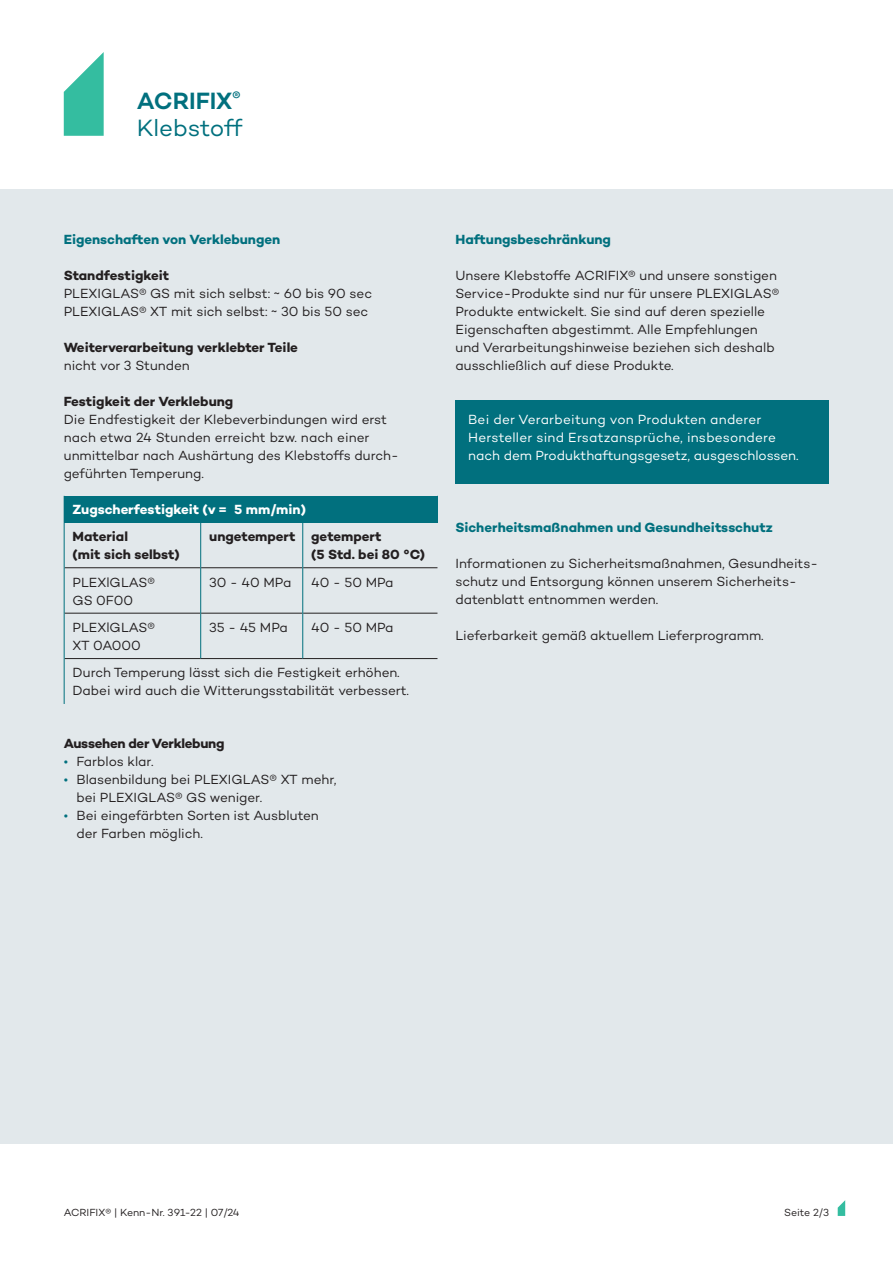
<style>
.page{position:relative;width:893px;height:1263px;background:#fff}
.page>*{position:absolute;margin:0;border:0;box-sizing:border-box;transform-origin:0 0}
.t1{font:24px/27px "Campton";letter-spacing:-.01em;color:#01707e}
.Headline_4___Fließtext{font:13.5px/18px "Campton";letter-spacing:-.005em;color:#231f20}
.Fließtext_Tabelle{font:13.5px/18px "Campton";letter-spacing:-.005em;color:#231f20}
.Headline_4___Fließtext-2{font:13.5px/18px "Campton";letter-spacing:.01em;color:#fff}
.Headline_4___Fließtext-3{font:700 13.5px "Campton";color:#01707e}
.Headline_4___Fließtext-4{font:700 13.5px/18px "Campton";letter-spacing:-.015em;color:#231f20}
.Fließtext_Tabelle-2{font:700 13.5px/18px "Campton";color:#231f20}
.Tabellenkopf{font:700 13.5px "Campton";color:#fff}
.t2{font:10.5px "Campton";color:#231f20}
.s1{font-weight:600}
.s2{font-weight:700}
.s3{font-weight:400}
.s4{color:#01707e}
</style>
<div class="page">
<div style="left:0;top:190px;width:893px;height:954px;background:#e2e8eb"></div>
<svg style="left:838px;top:1200px;width:7px;height:16px"></svg>
<svg style="left:64px;top:52px;width:40px;height:84px"></svg>
<div style="left:455px;top:400px;width:374px;height:83px;background:#01707e"></div>
<div style="left:64px;top:496px;width:373px;height:26px;background:#01707e"></div>
<hr style="left:65px;top:567px;width:135px;height:1px;background:#231f20">
<hr style="left:201px;top:567px;width:101px;height:1px;background:#231f20">
<hr style="left:303px;top:567px;width:134px;height:1px;background:#231f20">
<hr style="left:65px;top:613px;width:135px;height:1px;background:#231f20">
<hr style="left:201px;top:613px;width:101px;height:1px;background:#231f20">
<hr style="left:303px;top:613px;width:134px;height:1px;background:#231f20">
<hr style="left:65px;top:658px;width:136px;height:1px;background:#231f20">
<hr style="left:201px;top:658px;width:102px;height:1px;background:#231f20">
<hr style="left:303px;top:658px;width:134px;height:1px;background:#231f20">
<svg style="left:437px;top:496px;width:1px;height:26px"></svg>
<hr style="left:64px;top:522px;width:1px;height:46px;background:#01707e">
<hr style="left:200px;top:522px;width:1px;height:46px;background:#01707e">
<hr style="left:302px;top:522px;width:1px;height:46px;background:#01707e">
<hr style="left:64px;top:568px;width:1px;height:45px;background:#01707e">
<hr style="left:64px;top:613px;width:1px;height:45px;background:#01707e">
<hr style="left:200px;top:568px;width:1px;height:45px;background:#01707e">
<hr style="left:200px;top:613px;width:1px;height:45px;background:#01707e">
<hr style="left:302px;top:568px;width:1px;height:45px;background:#01707e">
<hr style="left:302px;top:613px;width:1px;height:45px;background:#01707e">
<hr style="left:64px;top:658px;width:1px;height:46px;background:#01707e">
<h1 class="t1" style="left:137px;top:87px;width:107px"><span class="s1">ACRIFIX</span><sup>®<br></sup>Klebstoff</h1>
<p class="Headline_4___Fließtext-3" style="left:64px;top:231px;width:218px">Eigenschaften von Verklebungen</p>
<p class="Headline_4___Fließtext" style="left:64px;top:266px;width:310px"><span class="s2">Standfestigkeit<br></span>PLEXIGLAS® GS mit sich selbst: ~ 60 bis 90 sec<br>PLEXIGLAS® XT mit sich selbst: ~ 30 bis 50 sec</p>
<p class="Headline_4___Fließtext-4" style="left:64px;top:338px;width:236px">Weiterverarbeitung verklebter Teile <span class="s3">nicht vor 3 Stunden</span></p>
<p class="Headline_4___Fließtext" style="left:64px;top:392px;width:336px"><span class="s2">Festigkeit der Verklebung<br></span>Die Endfestigkeit der Klebeverbindungen wird erst nach etwa 24 Stunden erreicht bzw. nach einer unmittelbar nach Aushärtung des Klebstoffs durch&shy;geführten Temperung.</p>
<p class="Tabellenkopf" style="left:73px;top:501px;width:235px">Zugscherfestigkeit (v = 5 mm/min)</p>
<p class="Fließtext_Tabelle-2" style="left:73px;top:527px;width:109px">Material<br>(mit sich selbst)</p>
<p class="Fließtext_Tabelle-2" style="left:209px;top:527px;width:88px">ungetempert</p>
<p class="Fließtext_Tabelle-2" style="left:311px;top:527px;width:115px">getempert<br>(5 Std. bei 80 °C)</p>
<p class="Fließtext_Tabelle" style="left:73px;top:573px;width:84px">PLEXlGLAS®<br>GS 0F00</p>
<p class="Fließtext_Tabelle" style="left:209px;top:573px;width:84px">30 - 40 MPa</p>
<p class="Fließtext_Tabelle" style="left:311px;top:573px;width:84px">40 - 50 MPa</p>
<p class="Fließtext_Tabelle" style="left:73px;top:618px;width:84px">PLEXlGLAS®<br>XT 0A000</p>
<p class="Fließtext_Tabelle" style="left:209px;top:618px;width:80px">35 - 45 MPa</p>
<p class="Fließtext_Tabelle" style="left:311px;top:618px;width:84px">40 - 50 MPa</p>
<p class="Fließtext_Tabelle" style="left:73px;top:664px;width:338px">Durch Temperung lässt sich die Festigkeit erhöhen.<br>Dabei wird auch die Witterungsstabilität verbessert.</p>
<p class="Headline_4___Fließtext-4" style="left:64px;top:734px;width:162px">Aussehen der Verklebung</p>
<p class="Headline_4___Fließtext" style="left:64px;top:752px;width:91px"><span class="s4">•</span> Farblos klar.</p>
<p class="Headline_4___Fließtext" style="left:77px;top:770px;width:261px;text-indent:-13px"><span class="s4">•</span> Blasenbildung bei PLEXIGLAS® XT mehr, bei PLEXIGLAS® GS weniger.</p>
<p class="Headline_4___Fließtext" style="left:77px;top:806px;width:244px;text-indent:-13px"><span class="s4">•</span> Bei eingefärbten Sorten ist Ausbluten der Farben möglich.</p>
<p class="Headline_4___Fließtext-3" style="left:455px;top:231px;width:157px">Haftungsbeschränkung</p>
<p class="Headline_4___Fließtext" style="left:455px;top:266px;width:325px">Unsere Klebstoffe ACRIFIX® und unsere sonstigen Service-Produkte sind nur für unsere PLEXIGLAS® Produkte entwickelt. Sie sind auf deren spezielle Eigenschaften abgestimmt. Alle Empfehlungen und Verarbeitungshinweise beziehen sich deshalb ausschließlich auf diese Produkte.</p>
<p class="Headline_4___Fließtext-2" style="left:468px;top:410px;width:332px">Bei der Verarbeitung von Produkten anderer<br>Hersteller sind Ersatzansprüche, insbesondere nach dem Produkthaftungsgesetz, ausgeschlossen.</p>
<p class="Headline_4___Fließtext-3" style="left:455px;top:519px;width:319px">Sicherheitsmaßnahmen und Gesundheitsschutz</p>
<p class="Headline_4___Fließtext" style="left:455px;top:554px;width:364px">Informationen zu Sicherheitsmaßnahmen, Gesundheits&shy;schutz und Entsorgung können unserem Sicherheits&shy;datenblatt entnommen werden.</p>
<p class="Headline_4___Fließtext" style="left:455px;top:626px;width:310px">Lieferbarkeit gemäß aktuellem Lieferprogramm.</p>
<p class="t2" style="left:64px;top:1206px;width:177px">ACRIFIX® | Kenn-Nr. 391-22 | 07/24</p>
<p class="t2" style="left:784px;top:1206px;width:46px">Seite 2/3</p>
</div>
